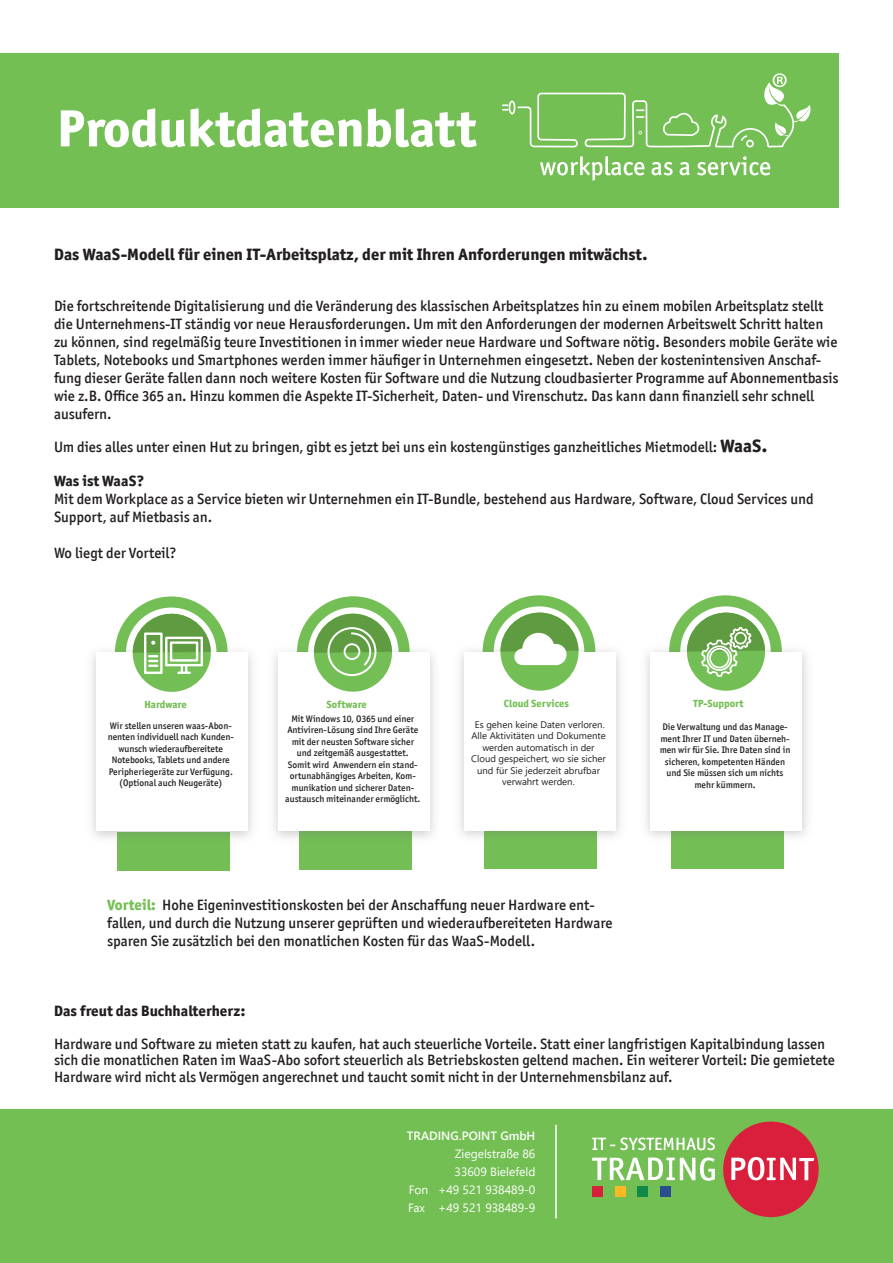
<style>
.page{position:relative;width:893px;height:1263px;background:#fff}
.page>*{position:absolute;margin:0;border:0;box-sizing:border-box;transform-origin:0 0}
.t1{font:800 52.5px "Officina San ITC";color:#fff}
.t2{font:800 16.5px "Officina San ITC";color:#231f20}
.t3{font:500 15px/18px "Officina San ITC";color:#231f20}
.t4{font:800 15px "Officina San ITC";color:#231f20}
.t5{font:12px/18px "Segoe UI";color:#fff;text-align:right}
.t6{font:600 12px "Segoe UI";color:#fff}
.t7{font:800 10.35px "Officina San ITC";color:#74bf55}
.t8{font:500 9.6px/11.4px "Officina San ITC";color:#231f20;text-align:center}
.t9{font:9.6px/11.4px "Segoe UI";color:#231f20;text-align:center}
.s1{font-weight:800;font-size:18px}
.s2{font-weight:800;color:#74bf54}
</style>
<div class="page">
<div style="left:0;top:1110px;width:893px;height:153px;background:#74bf54"></div>
<hr style="left:555px;top:1125px;width:2px;height:93px;background:#fff">
<div style="left:0;top:53px;width:839px;height:154px;background:#74bf54"></div>
<svg style="left:540px;top:156px;width:105px;height:25px"></svg>
<svg style="left:651px;top:162px;width:22px;height:13px"></svg>
<svg style="left:680px;top:162px;width:10px;height:13px"></svg>
<svg style="left:697px;top:156px;width:73px;height:19px"></svg>
<svg style="left:502px;top:73px;width:309px;height:74px"></svg>
<div style="left:723px;top:1121px;width:96px;height:96px;background:#da1f3d;border-radius:50%"></div>
<svg style="left:592px;top:1157px;width:123px;height:24px"></svg>
<svg style="left:731px;top:1157px;width:83px;height:23px"></svg>
<svg style="left:592px;top:1137px;width:123px;height:13px"></svg>
<div style="left:592px;top:1186px;width:11px;height:10px;background:#da1f3d"></div>
<div style="left:615px;top:1186px;width:10px;height:10px;background:#fcb825"></div>
<div style="left:638px;top:1186px;width:10px;height:10px;background:#118a47"></div>
<div style="left:660px;top:1186px;width:11px;height:10px;background:#284e8d"></div>
<div style="left:117px;top:832px;width:112px;height:38px;background:#74bf55"></div>
<div style="left:115px;top:596px;width:113px;height:113px;background:#74bf55;border-radius:50%"></div>
<svg style="left:126px;top:607px;width:91px;height:91px"></svg>
<img style="left:92px;top:640px;width:342px;height:208px">
<div style="left:96px;top:653px;width:152px;height:178px;background:#fff"></div>
<div style="left:133px;top:614px;width:78px;height:78px;background:#74bf55;border-radius:50%"></div>
<svg style="left:133px;top:614px;width:78px;height:60px"></svg>
<div style="left:299px;top:831px;width:112px;height:39px;background:#74bf55"></div>
<div style="left:297px;top:596px;width:113px;height:113px;background:#74bf55;border-radius:50%"></div>
<svg style="left:308px;top:607px;width:91px;height:91px"></svg>
<div style="left:278px;top:653px;width:152px;height:178px;background:#fff"></div>
<div style="left:314px;top:614px;width:78px;height:78px;background:#74bf55;border-radius:50%"></div>
<svg style="left:314px;top:614px;width:78px;height:62px"></svg>
<div style="left:484px;top:830px;width:113px;height:39px;background:#74bf55"></div>
<div style="left:483px;top:595px;width:112px;height:113px;background:#74bf55;border-radius:50%"></div>
<div style="left:494px;top:606px;width:90px;height:91px;background:#fff;border-radius:50%"></div>
<img style="left:460px;top:640px;width:160px;height:197px">
<div style="left:464px;top:652px;width:152px;height:178px;background:#fff"></div>
<div style="left:500px;top:613px;width:78px;height:78px;background:#74bf55;border-radius:50%"></div>
<svg style="left:500px;top:613px;width:78px;height:52px"></svg>
<div style="left:671px;top:830px;width:113px;height:39px;background:#74bf55"></div>
<div style="left:669px;top:595px;width:113px;height:113px;background:#74bf55;border-radius:50%"></div>
<svg style="left:680px;top:606px;width:91px;height:91px"></svg>
<img style="left:646px;top:640px;width:161px;height:197px">
<div style="left:650px;top:652px;width:152px;height:178px;background:#fff"></div>
<div style="left:687px;top:613px;width:78px;height:78px;background:#74bf55;border-radius:50%"></div>
<svg style="left:687px;top:613px;width:78px;height:63px"></svg>
<h1 class="t1" style="left:57px;top:95px;width:420px">Produktdatenblatt</h1>
<p class="t2" style="left:54px;top:244px;width:595px">Das WaaS-Modell für einen IT-Arbeitsplatz, der mit Ihren Anforderungen mitwächst.</p>
<p class="t3" style="left:54px;top:297px;width:786px">Die fortschreitende Digitalisierung und die Veränderung des klassischen Arbeitsplatzes hin zu einem mobilen Arbeitsplatz stellt die Unternehmens-IT ständig vor neue Herausforderungen. Um mit den Anforderungen der modernen Arbeitswelt Schritt halten zu können, sind regelmäßig teure Investitionen in immer wieder neue Hardware und Software nötig. Besonders mobile Geräte wie Tablets, Notebooks und Smartphones werden immer häufiger in Unternehmen eingesetzt. Neben der kostenintensiven Anschaf&shy;fung dieser Geräte fallen dann noch weitere Kosten für Software und die Nutzung cloudbasierter Programme auf Abonnementbasis wie z.B. Office 365 an. Hinzu kommen die Aspekte IT-Sicherheit, Daten- und Virenschutz. Das kann dann finanziell sehr schnell ausufern.</p>
<p class="t3" style="left:54px;top:438px;width:715px">Um dies alles unter einen Hut zu bringen, gibt es jetzt bei uns ein kostengünstiges ganzheitliches Mietmodell: <span class="s1">WaaS.</span></p>
<p class="t4" style="left:54px;top:472px;width:92px">Was ist WaaS?</p>
<p class="t3" style="left:54px;top:490px;width:761px">Mit dem Workplace as a Service bieten wir Unternehmen ein IT-Bundle, bestehend aus Hardware, Software, Cloud Services und<br>Support, auf Mietbasis an.</p>
<p class="t3" style="left:54px;top:544px;width:124px">Wo liegt der Vorteil?</p>
<p class="t7" style="left:144px;top:698px;width:44px">Hardware</p>
<p class="t7" style="left:326px;top:697px;width:42px">Software</p>
<p class="t8" style="left:285px;top:713px;width:137px">Mit Windows 10, O365 und einer<br>Antiviren-Lösung sind Ihre Geräte mit der neusten Software sicher und zeitgemäß ausgestattet.<br>Somit wird Anwendern ein stand&shy;ortunabhängiges Arbeiten, Kom&shy;munikation und sicherer Daten&shy;austausch miteinander ermöglicht.</p>
<p class="t8" style="left:108px;top:720px;width:128px">Wir stellen unseren waas-Abon&shy;nenten individuell nach Kunden&shy;wunsch wiederaufbereitete<br>Notebooks, Tablets und andere<br>Peripheriegeräte zur Verfügung. (Optional auch Neugeräte)</p>
<p class="t7" style="left:504px;top:696px;width:67px">Cloud Services</p>
<p class="t9" style="left:471px;top:718px;width:136px">Es gehen keine Daten verloren.<br>Alle Aktivitäten und Dokumente werden automatisch in der<br>Cloud gespeichert, wo sie sicher und für Sie jederzeit abrufbar verwahrt werden.</p>
<p class="t3" style="left:107px;top:896px;width:507px"><span class="s2">Vorteil:</span> Hohe Eigeninvestitionskosten bei der Anschaffung neuer Hardware ent&shy;fallen, und durch die Nutzung unserer geprüften und wiederaufbereiteten Hardware sparen Sie zusätzlich bei den monatlichen Kosten für das WaaS-Modell.</p>
<p class="t7" style="left:693px;top:696px;width:52px">TP-Support</p>
<p class="t8" style="left:660px;top:721px;width:132px">Die Verwaltung und das Manage&shy;ment Ihrer IT und Daten überneh&shy;men wir für Sie. Ihre Daten sind in sicheren, kompetenten Händen und Sie müssen sich um nichts mehr kümmern.</p>
<p class="t4" style="left:54px;top:1001px;width:193px">Das freut das Buchhalterherz:</p>
<p class="t3" style="left:54px;top:1035px;width:782px;line-height:16.5px">Hardware und Software zu mieten statt zu kaufen, hat auch steuerliche Vorteile. Statt einer langfristigen Kapitalbindung lassen sich die monatlichen Raten im WaaS-Abo sofort steuerlich als Betriebskosten geltend machen. Ein weiterer Vorteil: Die gemietete<br>Hardware wird nicht als Vermögen angerechnet und taucht somit nicht in der Unternehmensbilanz auf.</p>
<p class="t6" style="left:407px;top:1124px;width:130px">TRADING.POINT GmbH</p>
<p class="t5" style="left:408px;top:1144px;width:129px">Ziegelstraße 86<br>33609 Bielefeld<br>Fon +49 521 938489-0<br>Fax +49 521 938489-9</p>
</div>
